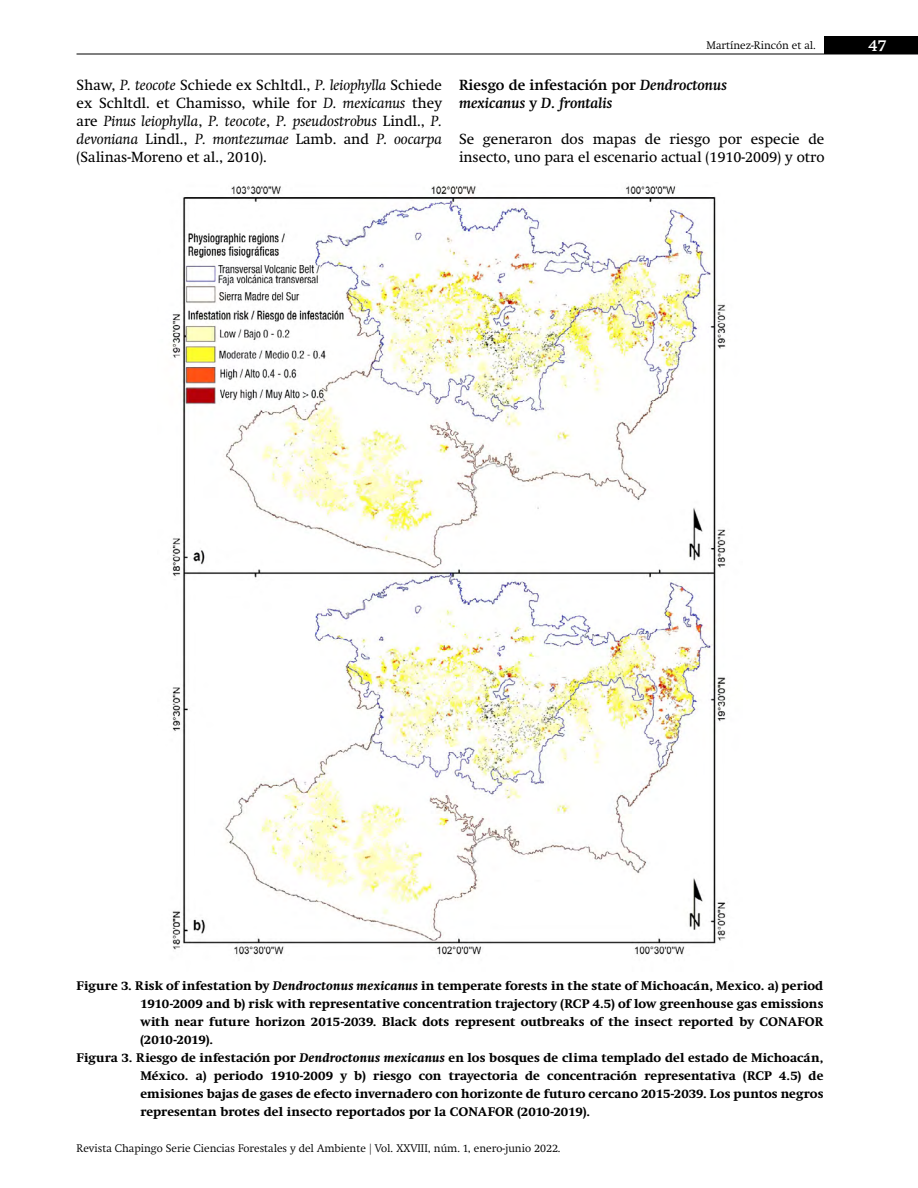
<style>
.page{position:relative;width:918px;height:1188px;background:#fff}
.page>*{position:absolute;margin:0;border:0;box-sizing:border-box;transform-origin:0 0}
.t1{font:600 16.5px "Swift Neue LT Pro";color:#fff}
.t2{font:15px/18px "Swift Neue LT Pro";color:#000;text-align:justify}
.t3{font:italic 600 15px/18px "Swift Neue LT Pro";color:#000}
.t4{font:700 12.75px "Swift Neue LT Pro";letter-spacing:.005em;color:#000}
.t5{font:300 11.25px "Swift Neue LT Pro";color:#000}
.s1{font-style:italic}
.s2{font-style:normal}
</style>
<div class="page">
<hr style="left:77px;top:54px;width:841px;height:1px;background:#000">
<div style="left:824px;top:36px;width:94px;height:18px;background:#000"></div>
<img style="left:172px;top:185px;width:556px;height:770px">
<p class="t5" style="left:707px;top:39px;width:111px">Martínez-Rincón et al.</p>
<p class="t1" style="left:868px;top:35px;width:20px">47</p>
<p class="t2" style="left:77px;top:76px;width:367px">Shaw, <span class="s1">P. teocote</span> Schiede ex Schltdl., <span class="s1">P. leiophylla</span> Schiede ex Schltdl. et Chamisso, while for <span class="s1">D. mexicanus</span> they are <span class="s1">Pinus leiophylla</span>, <span class="s1">P. teocote</span>, <span class="s1">P. pseudostrobus</span> Lindl., <span class="s1">P. devoniana</span> Lindl., <span class="s1">P. montezumae</span> Lamb. and <span class="s1">P. oocarpa </span>(Salinas-Moreno et al., 2010).</p>
<p class="t3" style="left:459px;top:76px;width:269px"><span class="s2">Riesgo de infestación por</span> Dendroctonus mexicanus <span class="s2">y</span> D. frontalis</p>
<p class="t2" style="left:459px;top:130px;width:367px">Se generaron dos mapas de riesgo por especie de insecto, uno para el escenario actual (1910-2009) y otro</p>
<p class="t4" style="left:77px;top:978px;width:748px">Figure 3. Risk of infestation by <span class="s1">Dendroctonus mexicanus</span> in temperate forests in the state of Michoacán, Mexico. a) period</p>
<p class="t4" style="left:140px;top:996px;width:685px">1910-2009 and b) risk with representative concentration trajectory (RCP 4.5) of low greenhouse gas emissions</p>
<p class="t4" style="left:140px;top:1014px;width:685px">with near future horizon 2015-2039. Black dots represent outbreaks of the insect reported by CONAFOR</p>
<p class="t4" style="left:140px;top:1032px;width:74px">(2010-2019).</p>
<p class="t4" style="left:77px;top:1050px;width:748px">Figura 3. Riesgo de infestación por <span class="s1">Dendroctonus mexicanus</span> en los bosques de clima templado del estado de Michoacán,</p>
<p class="t4" style="left:140px;top:1068px;width:685px">México. a) periodo 1910-2009 y b) riesgo con trayectoria de concentración representativa (RCP 4.5) de</p>
<p class="t4" style="left:140px;top:1086px;width:685px">emisiones bajas de gases de efecto invernadero con horizonte de futuro cercano 2015-2039. Los puntos negros</p>
<p class="t4" style="left:140px;top:1104px;width:451px">representan brotes del insecto reportados por la CONAFOR (2010-2019).</p>
<p class="t5" style="left:77px;top:1142px;width:485px">Revista Chapingo Serie Ciencias Forestales y del Ambiente | Vol. XXVIII, núm. 1, enero-junio 2022.</p>
</div>
